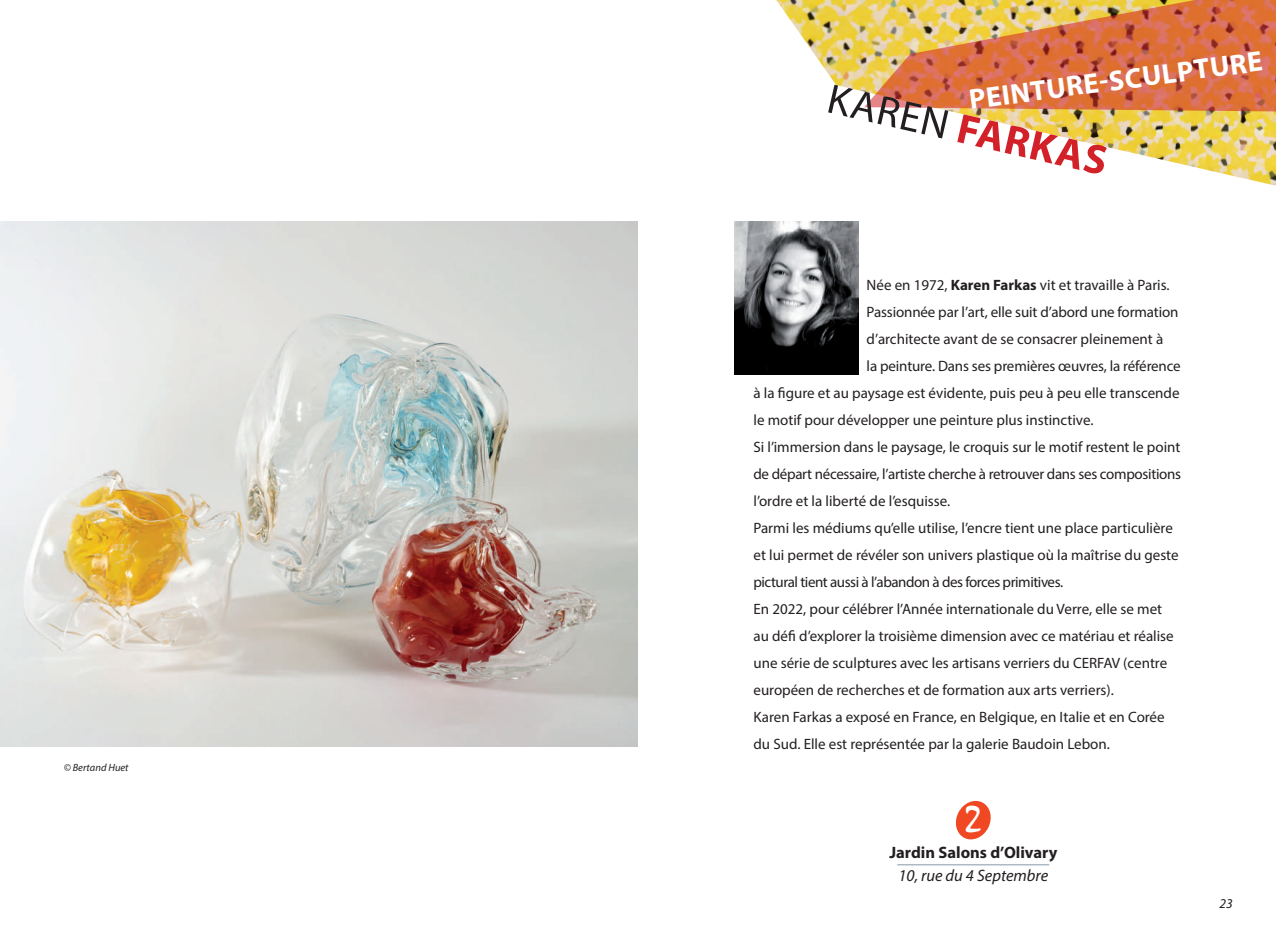
<style>
.page{position:relative;width:1276px;height:936px;background:#fff}
.page>*{position:absolute;margin:0;border:0;box-sizing:border-box;transform-origin:0 0}
.t1{font:700 42px "Myriad Pro";color:#d22128}
.t2{font:42px "Myriad Pro";color:#231f20}
.t3{font:39px "Mistral";color:#fff}
.t4{font:700 28.5px "Myriad Pro";color:#fff}
.t5{font:700 16.5px "Myriad Pro";letter-spacing:-.005em;color:#231f20}
.t6{font:italic 16.5px "Myriad Pro";color:#231f20}
.t7{font:15px "Myriad Pro";color:#231f20}
.t8{font:15px "Myriad Pro";letter-spacing:-.02em;color:#231f20}
.t9{font:15px "Myriad Pro";letter-spacing:-.03em;color:#231f20}
.t10{font:italic 13.5px "Myriad Pro";color:#231f20}
.t11{font:italic 10.5px "Myriad Pro";color:#231f20}
.s1{font-weight:700}
</style>
<div class="page">
<img style="left:0;top:221px;width:638px;height:525px">
<img style="left:776px;top:0;width:500px;height:186px">
<img style="left:735px;top:221px;width:123px;height:153px">
<svg style="left:955px;top:801px;width:36px;height:39px"></svg>
<hr style="left:897px;top:863px;width:152px;height:2px;background:#adbac4">
<svg style="left:864px;top:0;width:412px;height:112px;background:#db854d"></svg>
<p class="t11" style="left:64px;top:760px;width:66px">© Bertand Huet</p>
<h1 class="t2" style="left:834px;top:73px;width:49px;rotate:13deg">Karen</h1>
<h3 class="t4" style="left:1081px;top:67px;width:132px;rotate:-8deg">E-SCUL PTUR</h3>
<h3 class="t4" style="left:966px;top:82px;width:54px;rotate:-8deg">PEINTUR</h3>
<h1 class="t1" style="left:964px;top:101px;width:154px;rotate:13deg">Farkas</h1>
<p class="t7" style="left:866px;top:276px;width:305px">Née en 1972, <span class="s1">Karen Farkas</span> vit et travaille à Paris.</p>
<p class="t7" style="left:866px;top:303px;width:313px">Passionnée par l’art, elle suit d’abord une formation</p>
<p class="t7" style="left:866px;top:330px;width:298px">d’architecte avant de se consacrer pleinement à</p>
<p class="t7" style="left:866px;top:357px;width:316px">la peinture. Dans ses premières œuvres, la référence</p>
<p class="t7" style="left:753px;top:384px;width:427px">à la figure et au paysage est évidente, puis peu à peu elle transcende</p>
<p class="t7" style="left:753px;top:411px;width:341px">le motif pour développer une peinture plus instinctive.</p>
<p class="t7" style="left:753px;top:438px;width:428px">Si l’immersion dans le paysage, le croquis sur le motif restent le point</p>
<p class="t8" style="left:753px;top:465px;width:429px">de départ nécessaire, l’artiste cherche à retrouver dans ses compositions</p>
<p class="t7" style="left:753px;top:492px;width:198px">l’ordre et la liberté de l’esquisse.</p>
<p class="t7" style="left:753px;top:519px;width:421px">Parmi les médiums qu’elle utilise, l’encre tient une place particulière</p>
<p class="t7" style="left:753px;top:546px;width:427px">et lui permet de révéler son univers plastique où la maîtrise du geste</p>
<p class="t9" style="left:753px;top:573px;width:311px">pictural tient aussi à l’abandon à des forces primitives.</p>
<p class="t7" style="left:753px;top:600px;width:410px">En 2022, pour célébrer l’Année internationale du Verre, elle se met</p>
<p class="t7" style="left:753px;top:627px;width:422px">au défi d’explorer la troisième dimension avec ce matériau et réalise</p>
<p class="t7" style="left:753px;top:654px;width:415px">une série de sculptures avec les artisans verriers du CERFAV (centre</p>
<p class="t7" style="left:753px;top:681px;width:362px">européen de recherches et de formation aux arts verriers).</p>
<p class="t7" style="left:753px;top:708px;width:413px">Karen Farkas a exposé en France, en Belgique, en Italie et en Corée</p>
<p class="t7" style="left:753px;top:735px;width:358px">du Sud. Elle est représentée par la galerie Baudoin Lebon.</p>
<h2 class="t3" style="left:965px;top:796px;width:17px">2</h2>
<p class="t6" style="left:898px;top:864px;width:151px">10, rue du 4 Septembre</p>
<p class="t5" style="left:889px;top:841px;width:169px">Jardin Salons d’Olivary</p>
<p class="t10" style="left:1219px;top:894px;width:15px">23</p>
</div>
